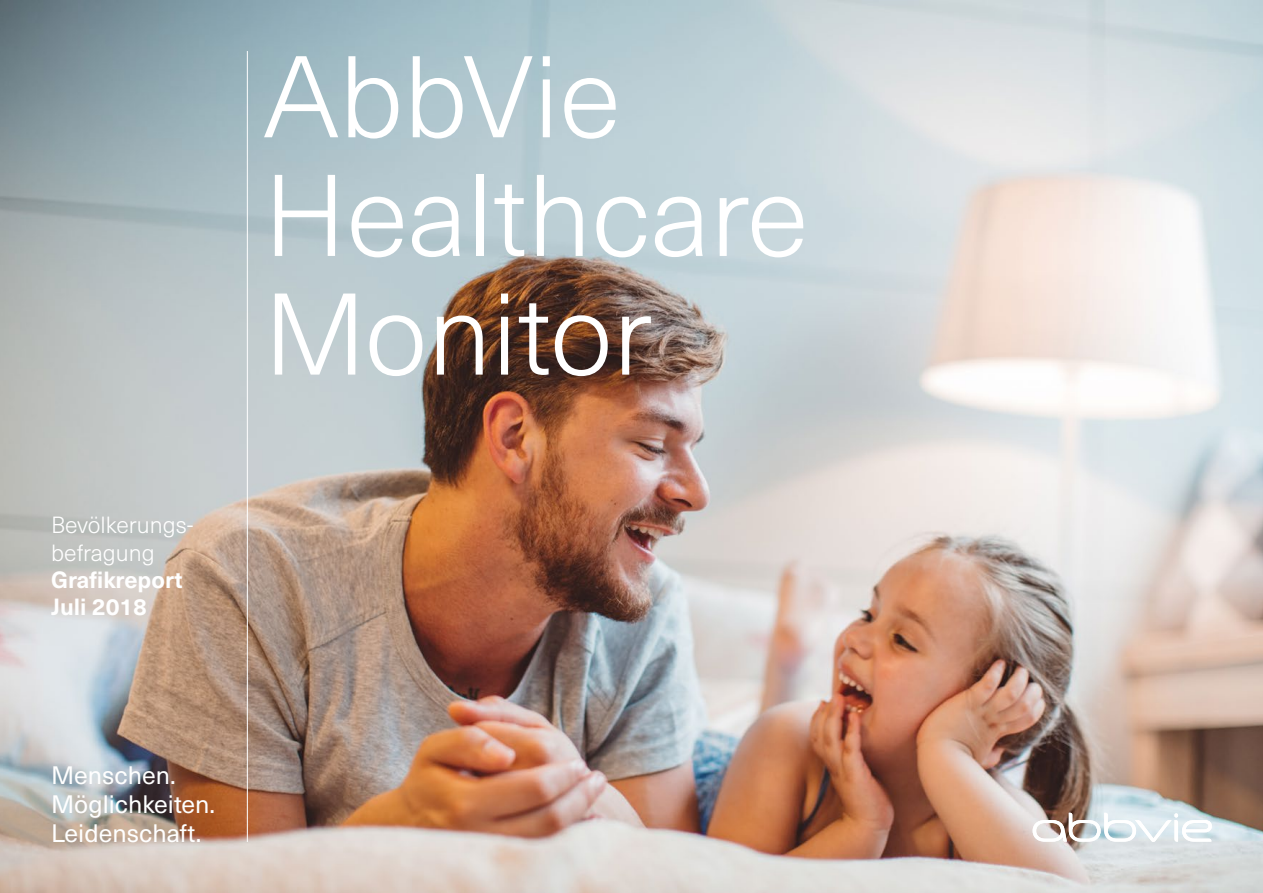
<style>
.page{position:relative;width:1263px;height:893px;background:#fff}
.page>*{position:absolute;margin:0;border:0;box-sizing:border-box;transform-origin:0 0}
.t1{font:300 113.85px/118.6px "Neue Haas Unica W1 G";color:#fff}
.t2{font:24.9px/29px "Neue Haas Unica W1 G";color:#fff}
.t3{font:300 23.1px/27.3px "Neue Haas Unica W1 G";color:#fff}
.t4{font:700 23.1px/27.3px "Neue Haas Unica W1 G";color:#fff}
</style>
<div class="page">
<img style="left:0;top:0;width:1263px;height:893px">
<svg style="left:1033px;top:813px;width:179px;height:29px"></svg>
<hr style="left:247px;top:51px;width:1px;height:791px;background:#fff">
<p class="t3" style="left:51px;top:510px;width:144px">Bevölkerungs&shy;befragung</p>
<p class="t4" style="left:51px;top:564px;width:133px">Grafikreport<br>Juli 2018</p>
<h1 class="t1" style="left:263px;top:32px;width:546px">AbbVie<br>Healthcare<br>Monitor</h1>
<p class="t2" style="left:51px;top:759px;width:166px">Menschen.<br>Möglichkeiten.<br>Leidenschaft.</p>
</div>
